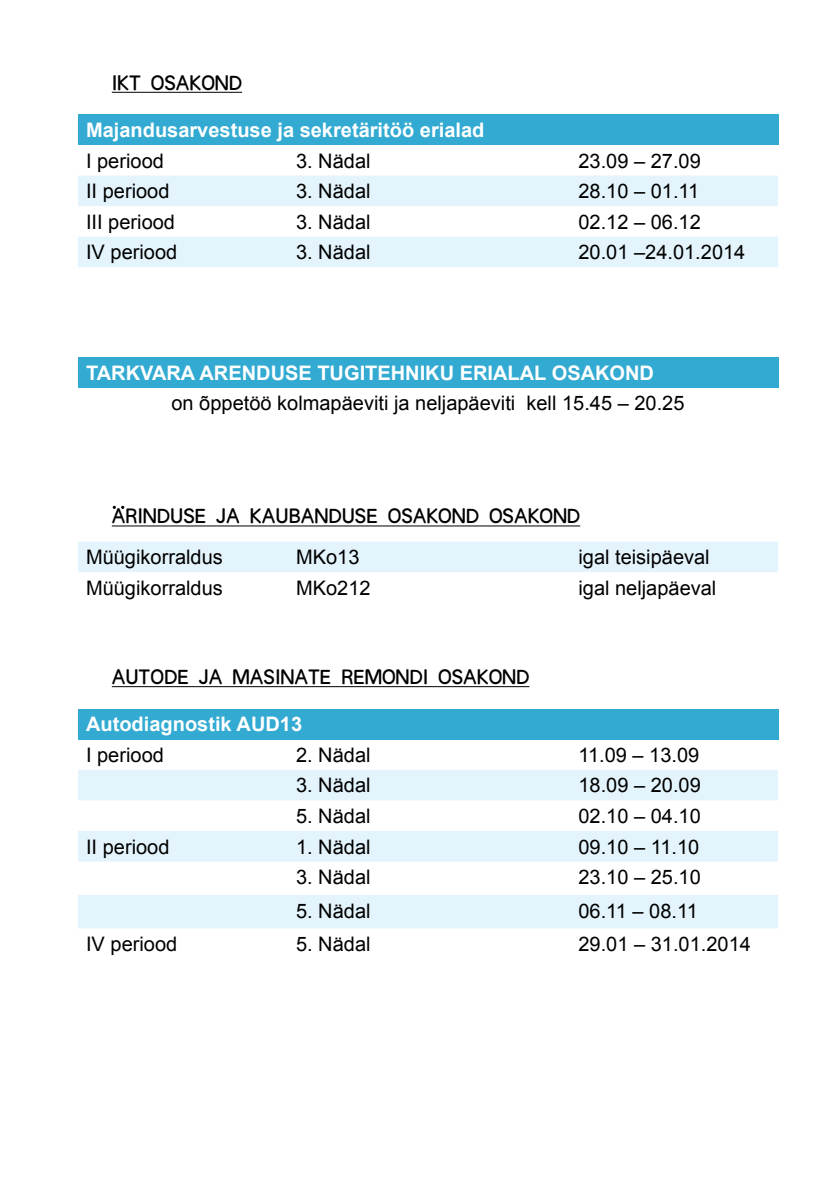
<style>
.page{position:relative;width:823px;height:1191px;background:#fff}
.page>*{position:absolute;margin:0;border:0;box-sizing:border-box;transform-origin:0 0}
.tabeli_sisu{font:20px "Arial";color:#000}
.päis{font:700 20px "Arial";color:#fff}
.osakond{font:700 20px "M Ma Text";color:#000}
</style>
<div class="page">
<hr style="left:112px;top:92px;width:130px;height:1px;background:#000">
<hr style="left:112px;top:686px;width:417px;height:1px;background:#000">
<hr style="left:112px;top:525px;width:468px;height:1px;background:#000">
<div style="left:78px;top:114px;width:699px;height:31px;background:#32aad2"></div>
<svg style="left:78px;top:175px;width:699px;height:92px;fill:#e4f4fc"></svg>
<div style="left:78px;top:357px;width:699px;height:31px;background:#32aad2"></div>
<div style="left:78px;top:708px;width:699px;height:31px;background:#32aad2"></div>
<svg style="left:78px;top:770px;width:699px;height:158px;fill:#e4f4fc"></svg>
<div style="left:78px;top:541px;width:699px;height:31px;background:#e4f4fc"></div>
<svg style="left:113px;top:506px;width:11px;height:3px"></svg>
<p class="osakond" style="left:112px;top:73px;width:132px">IKT OSAKOND</p>
<p class="päis" style="left:86px;top:117px;width:399px">Majandusarvestuse ja sekretäritöö erialad</p>
<p class="tabeli_sisu" style="left:86px;top:147px;width:79px">I periood</p>
<p class="tabeli_sisu" style="left:296px;top:147px;width:76px">3. Nädal</p>
<p class="tabeli_sisu" style="left:578px;top:147px;width:124px">23.09 – 27.09</p>
<p class="tabeli_sisu" style="left:86px;top:178px;width:85px">II periood</p>
<p class="tabeli_sisu" style="left:296px;top:178px;width:76px">3. Nädal</p>
<p class="tabeli_sisu" style="left:578px;top:178px;width:122px">28.10 – 01.11</p>
<p class="tabeli_sisu" style="left:86px;top:208px;width:90px">III periood</p>
<p class="tabeli_sisu" style="left:296px;top:208px;width:76px">3. Nädal</p>
<p class="tabeli_sisu" style="left:578px;top:208px;width:124px">02.12 – 06.12</p>
<p class="tabeli_sisu" style="left:86px;top:239px;width:93px">IV periood</p>
<p class="tabeli_sisu" style="left:296px;top:239px;width:76px">3. Nädal</p>
<p class="tabeli_sisu" style="left:578px;top:239px;width:168px">20.01 –24.01.2014</p>
<p class="päis" style="left:86px;top:359px;width:569px">TARKVARA ARENDUSE TUGITEHNIKU ERIALAL OSAKOND</p>
<p class="tabeli_sisu" style="left:171px;top:390px;width:514px">on õppetöö kolmapäeviti ja neljapäeviti kell 15.45 – 20.25</p>
<p class="osakond" style="left:112px;top:506px;width:469px">ARINDUSE JA KAUBANDUSE OSAKOND OSAKOND</p>
<p class="tabeli_sisu" style="left:86px;top:544px;width:138px">Müügikorraldus</p>
<p class="tabeli_sisu" style="left:296px;top:544px;width:65px">MKo13</p>
<p class="tabeli_sisu" style="left:578px;top:544px;width:133px">igal teisipäeval</p>
<p class="tabeli_sisu" style="left:86px;top:574px;width:138px">Müügikorraldus</p>
<p class="tabeli_sisu" style="left:296px;top:574px;width:76px">MKo212</p>
<p class="tabeli_sisu" style="left:578px;top:574px;width:139px">igal neljapäeval</p>
<p class="osakond" style="left:112px;top:667px;width:419px">AUTODE JA MASINATE REMONDI OSAKOND</p>
<p class="päis" style="left:86px;top:711px;width:217px">Autodiagnostik AUD13</p>
<p class="tabeli_sisu" style="left:86px;top:741px;width:79px">I periood</p>
<p class="tabeli_sisu" style="left:296px;top:741px;width:76px">2. Nädal</p>
<p class="tabeli_sisu" style="left:578px;top:741px;width:122px">11.09 – 13.09</p>
<p class="tabeli_sisu" style="left:296px;top:772px;width:76px">3. Nädal</p>
<p class="tabeli_sisu" style="left:578px;top:772px;width:124px">18.09 – 20.09</p>
<p class="tabeli_sisu" style="left:296px;top:803px;width:76px">5. Nädal</p>
<p class="tabeli_sisu" style="left:578px;top:803px;width:124px">02.10 – 04.10</p>
<p class="tabeli_sisu" style="left:86px;top:833px;width:85px">II periood</p>
<p class="tabeli_sisu" style="left:296px;top:833px;width:76px">1. Nädal</p>
<p class="tabeli_sisu" style="left:578px;top:833px;width:122px">09.10 – 11.10</p>
<p class="tabeli_sisu" style="left:296px;top:864px;width:76px">3. Nädal</p>
<p class="tabeli_sisu" style="left:578px;top:864px;width:124px">23.10 – 25.10</p>
<p class="tabeli_sisu" style="left:296px;top:897px;width:76px">5. Nädal</p>
<p class="tabeli_sisu" style="left:578px;top:897px;width:121px">06.11 – 08.11</p>
<p class="tabeli_sisu" style="left:86px;top:931px;width:93px">IV periood</p>
<p class="tabeli_sisu" style="left:296px;top:931px;width:76px">5. Nädal</p>
<p class="tabeli_sisu" style="left:578px;top:931px;width:174px">29.01 – 31.01.2014</p>
</div>
